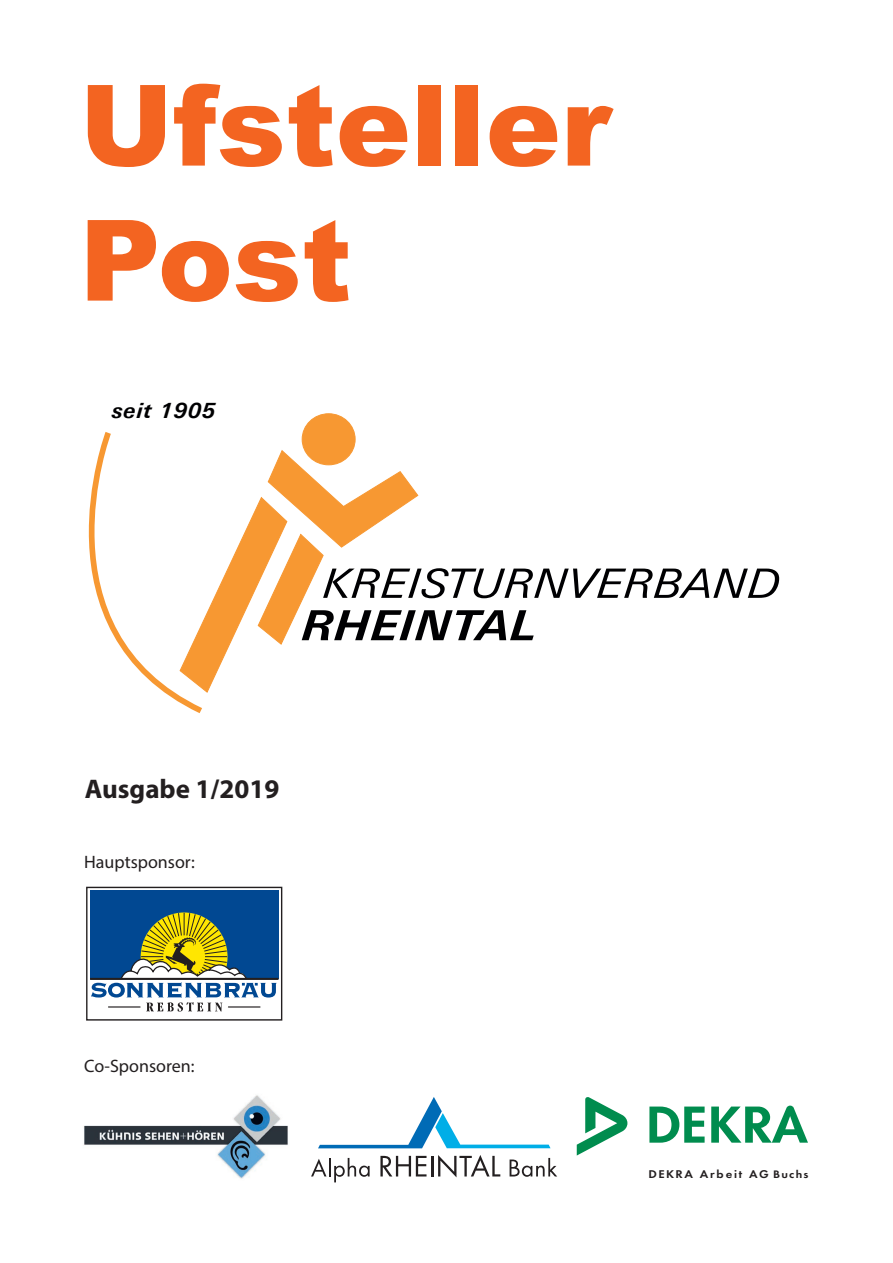
<style>
.page{position:relative;width:893px;height:1263px;background:#fff}
.page>*{position:absolute;margin:0;border:0;box-sizing:border-box;transform-origin:0 0}
.t1{font:900 112.5px/135px "Arial";color:#f36421}
.t2{font:700 27px "Myriad Pro";color:#231f20}
.t3{font:italic 700 21px "Univers Next Pro";letter-spacing:.04em;color:#000002}
.t4{font:18px "Myriad Pro";color:#231f20}
.t5{font:600 11.7px "Futura PT";letter-spacing:.13em;color:#231f20;scale:1.09 1}
.s1{font-size:11.25px}
</style>
<div class="page">
<svg style="left:311px;top:1158px;width:59px;height:24px"></svg>
<svg style="left:380px;top:1156px;width:46px;height:20px"></svg>
<hr style="left:431px;top:1156px;width:2px;height:20px;background:#231f20">
<svg style="left:438px;top:1155px;width:62px;height:22px"></svg>
<svg style="left:510px;top:1158px;width:47px;height:19px"></svg>
<svg style="left:318px;top:1097px;width:232px;height:51px"></svg>
<svg style="left:649px;top:1106px;width:56px;height:37px"></svg>
<svg style="left:711px;top:1105px;width:97px;height:38px"></svg>
<svg style="left:577px;top:1097px;width:50px;height:58px"></svg>
<div style="left:302px;top:414px;width:53px;height:51px;background:#f79832;border-radius:50%"></div>
<svg style="left:88px;top:427px;width:691px;height:286px"></svg>
<div style="left:90px;top:891px;width:188px;height:88px;background:#014892"></div>
<svg style="left:91px;top:912px;width:186px;height:99px"></svg>
<hr style="left:90px;top:978px;width:188px;height:2px;background:#231f20">
<div style="left:86px;top:887px;width:196px;height:133px;border:1px solid #231f20"></div>
<img style="left:83px;top:1095px;width:205px;height:84px">
<h1 class="t1" style="left:80px;top:54px;width:533px">Ufsteller<br>Post</h1>
<p class="t3" style="left:112px;top:398px;width:105px">seit 1905</p>
<h2 class="t2" style="left:85px;top:771px;width:196px">Ausgabe 1/2019</h2>
<p class="t4" style="left:84px;top:851px;width:112px">Hauptsponsor:</p>
<p class="t4" style="left:84px;top:1055px;width:112px">Co-Sponsoren:</p>
<p class="t5" style="left:648px;top:1167px;width:148px">DEKRA Arbeit AG <span class="s1">Buchs</span></p>
</div>
